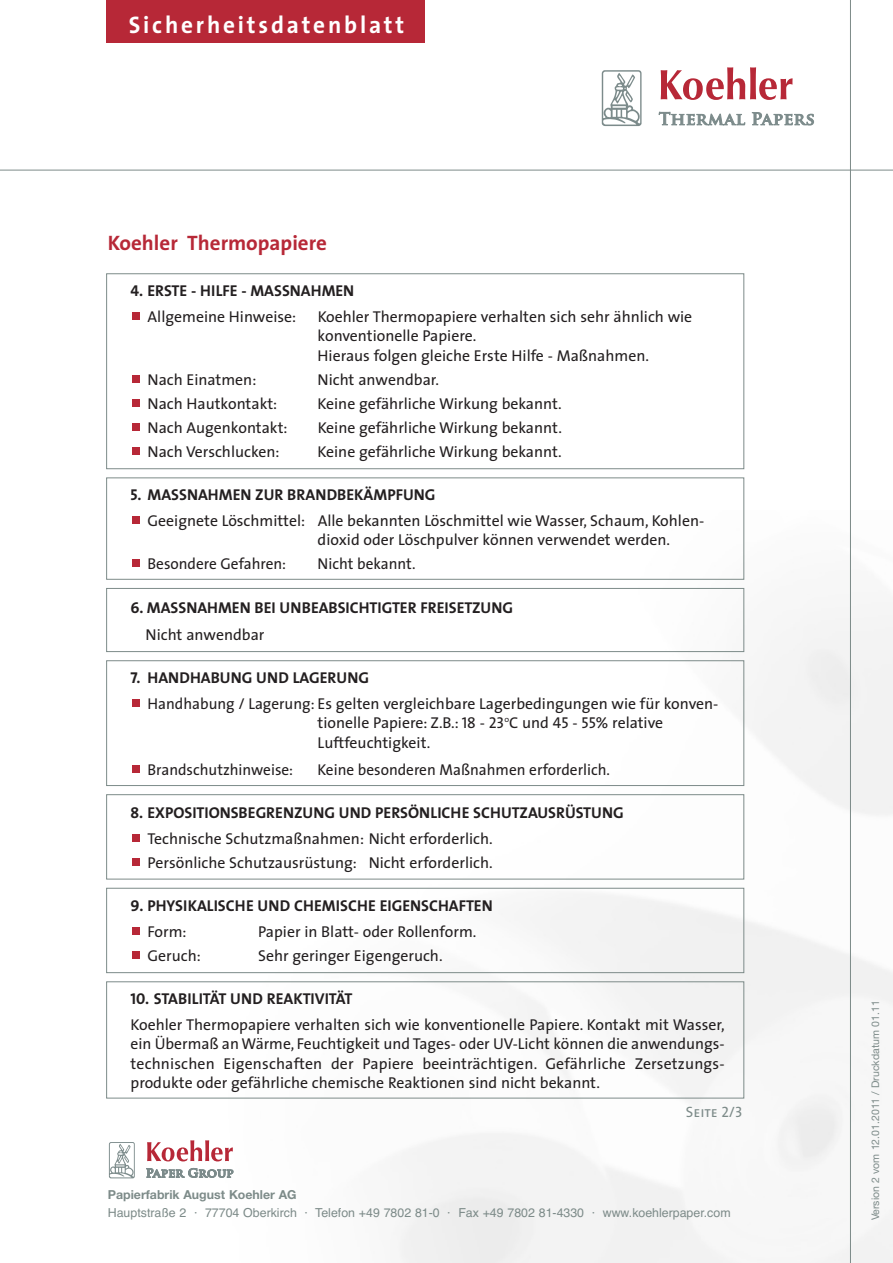
<style>
.page{position:relative;width:893px;height:1263px;background:#fff}
.page>*{position:absolute;margin:0;border:0;box-sizing:border-box;transform-origin:0 0}
.t1{font:700 24px "The Sans";letter-spacing:.12em;color:#fff}
.t2{font:700 21px "The Sans";color:#b72837}
.t3{font:15.75px/19.5px "The Sans";color:#231f20}
.t4{font:15.75px "The Sans Bold Caps";color:#231f20}
.t5{font:700 15.75px/25.5px "The Sans";color:#231f20}
.t6{font:15px "The Sans Caps";color:#7d8b89}
.t7{font:12.3px "Helvetica";color:#7d8b89}
.t8{font:700 12.3px "Helvetica Neue";color:#7d8b89}
.t9{font:10.5px "Helvetica Neue";color:#7d8b89}
.s1{font-family:"The Sans Bold Caps";font-weight:400}
.s2{font-weight:400}
.s3{font-family:"The Sans Bold Caps"}
.s4{font-weight:700}
.s5{font-family:"The Sans Caps"}
</style>
<div class="page">
<svg style="left:109px;top:1142px;width:26px;height:36px"></svg>
<svg style="left:146px;top:1168px;width:87px;height:9px"></svg>
<svg style="left:147px;top:1140px;width:86px;height:21px"></svg>
<hr style="left:0;top:170px;width:893px;height:1px;background:#7d8b89">
<hr style="left:850px;top:0;width:1px;height:1263px;background:#7d8b89">
<svg style="left:106px;top:273px;width:638px;height:826px"></svg>
<svg style="left:752px;top:112px;width:62px;height:14px"></svg>
<svg style="left:661px;top:67px;width:132px;height:33px"></svg>
<svg style="left:602px;top:70px;width:40px;height:56px"></svg>
<svg style="left:659px;top:112px;width:86px;height:14px"></svg>
<div style="left:106px;top:0;width:319px;height:43px;background:#b72837"></div>
<h1 class="t1" style="left:129px;top:15px;width:277px">Sicherheitsdatenblatt</h1>
<h2 class="t2" style="left:108px;top:234px;width:221px">Koehler Thermopapiere</h2>
<p class="t5" style="left:148px;top:280px;width:208px;text-indent:-17px"><span class="s1">4.</span> ERSTE - HILFE - MASSNAHMEN<br><span class="s2">Allgemeine Hinweise:</span></p>
<p class="t3" style="left:318px;top:308px;width:376px">Koehler Thermopapiere verhalten sich sehr ähnlich wie konventionelle Papiere.<br>Hieraus folgen gleiche Erste Hilfe - Maßnahmen.</p>
<p class="t3" style="left:148px;top:371px;width:110px">Nach Einatmen:</p>
<p class="t3" style="left:318px;top:371px;width:123px">Nicht anwendbar.</p>
<p class="t3" style="left:148px;top:395px;width:131px">Nach Hautkontakt:</p>
<p class="t3" style="left:318px;top:395px;width:246px">Keine gefährliche Wirkung bekannt.</p>
<p class="t3" style="left:148px;top:419px;width:142px">Nach Augenkontakt:</p>
<p class="t3" style="left:318px;top:419px;width:246px">Keine gefährliche Wirkung bekannt.</p>
<p class="t3" style="left:148px;top:443px;width:134px">Nach Verschlucken:</p>
<p class="t3" style="left:318px;top:443px;width:246px">Keine gefährliche Wirkung bekannt.</p>
<p class="t3" style="left:148px;top:484px;width:558px;line-height:25.5px;text-indent:-17px"><span class="s3">5.</span> <span class="s4">MASSNAHMEN ZUR BRANDBEKÄMPFUNG<br></span>Geeignete Löschmittel: Alle bekannten Löschmittel wie Wasser, Schaum, Kohlen-</p>
<p class="t3" style="left:318px;top:532px;width:354px">dioxid oder Löschpulver können verwendet werden.</p>
<p class="t3" style="left:148px;top:556px;width:140px">Besondere Gefahren:</p>
<p class="t3" style="left:318px;top:556px;width:100px">Nicht bekannt.</p>
<p class="t4" style="left:131px;top:598px;width:384px">6. MASSNAHMEN BEI UNBEABSICHTIGTER FREISETZUNG</p>
<p class="t3" style="left:146px;top:626px;width:120px">Nicht anwendbar</p>
<p class="t3" style="left:148px;top:667px;width:572px;line-height:25.5px;text-indent:-17px"><span class="s3">7.</span> <span class="s4">HANDHABUNG UND LAGERUNG<br></span>Handhabung / Lagerung: Es gelten vergleichbare Lagerbedingungen wie für konven-</p>
<p class="t3" style="left:318px;top:715px;width:347px">tionelle Papiere: Z.B.: <span class="s5">18 - 23</span><sup>o</sup><span class="s5">C</span> und <span class="s5">45</span> - <span class="s5">55</span>% relative<br>Luftfeuchtigkeit.</p>
<p class="t3" style="left:148px;top:761px;width:147px">Brandschutzhinweise:</p>
<p class="t3" style="left:318px;top:761px;width:294px">Keine besonderen Maßnahmen erforderlich.</p>
<p class="t4" style="left:131px;top:803px;width:495px">8. EXPOSITIONSBEGRENZUNG UND PERSÖNLICHE SCHUTZAUSRÜSTUNG</p>
<p class="t3" style="left:148px;top:828px;width:347px;line-height:24px">Technische Schutzmaßnahmen: Nicht erforderlich.<br>Persönliche Schutzausrüstung: Nicht erforderlich.</p>
<p class="t5" style="left:148px;top:895px;width:347px;text-indent:-17px"><span class="s1">9.</span> PHYSIKALISCHE UND CHEMISCHE EIGENSCHAFTEN<br><span class="s2">Form:</span></p>
<p class="t3" style="left:258px;top:923px;width:220px">Papier in Blatt- oder Rollenform.</p>
<p class="t3" style="left:148px;top:947px;width:55px">Geruch:</p>
<p class="t3" style="left:258px;top:947px;width:186px">Sehr geringer Eigengeruch.</p>
<p class="t3" style="left:131px;top:988px;width:596px;line-height:25.5px"><span class="s3">10.</span> <span class="s4">STABILITÄT UND REAKTIVITÄT<br></span>Koehler Thermopapiere verhalten sich wie konventionelle Papiere. Kontakt mit Wasser,</p>
<p class="t3" style="left:131px;top:1036px;width:596px;text-align:justify">ein Übermaß an Wärme, Feuchtigkeit und Tages- oder UV-Licht können die anwendungs - technischen Eigenschaften der Papiere beeinträchtigen. Gefährliche Zersetzungs - produkte oder gefährliche chemische Reaktionen sind nicht bekannt.</p>
<p class="t6" style="left:686px;top:1103px;width:58px">Seite 2/3</p>
<p class="t8" style="left:108px;top:1190px;width:190px">Papierfabrik August Koehler AG</p>
<p class="t7" style="left:108px;top:1208px;width:624px">Hauptstraße 2 · 77704 Oberkirch · Telefon +49 7802 81-0 · Fax +49 7802 81-4330 · www.koehlerpaper.com</p>
<p class="t9" style="left:872px;top:1220px;width:221px;rotate:-90deg">Version 2 vom 12.01.2011 / Druckdatum 01.11</p>
</div>
